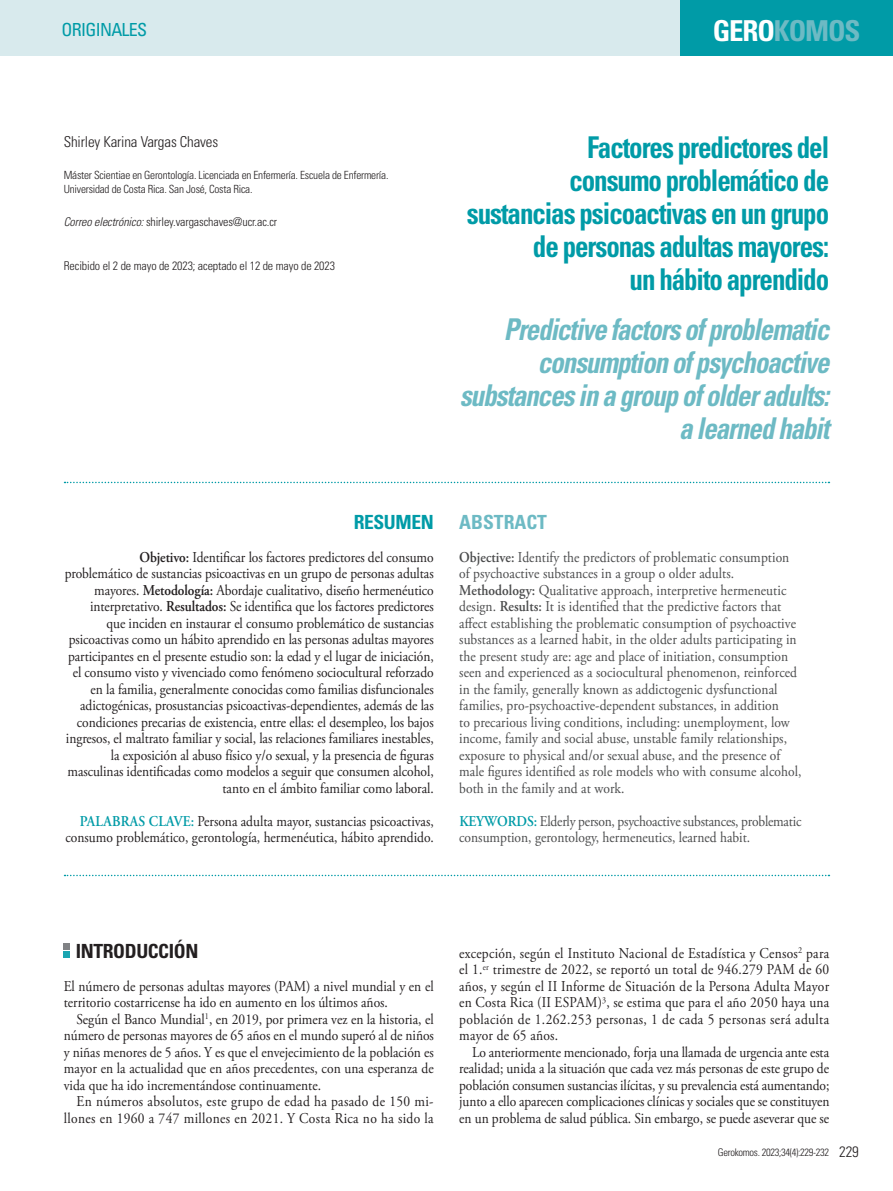
<style>
.page{position:relative;width:893px;height:1191px;background:#fff}
.page>*{position:absolute;margin:0;border:0;box-sizing:border-box;transform-origin:0 0}
.t1{font:700 condensed 30px/33px "Univers LT Std";letter-spacing:-.04em;color:#009ba7;text-align:right;scale:.9 1}
.t2{font:italic 700 condensed 30px/33px "Univers LT Std";letter-spacing:-.04em;color:#6dbac4;text-align:right;scale:.9 1}
.t3{font:700 condensed 28.8px "Univers LT Std";letter-spacing:-.04em;color:#6dbac4}
.t4{font:700 condensed 19.5px "Univers LT Std";letter-spacing:-.02em;color:#231f20}
.t5{font:700 condensed 19.5px "Univers LT Std";color:#6dbac4}
.t6{font:700 condensed 19.5px "Univers LT Std";letter-spacing:-.02em;color:#009ba7}
.t7{font:condensed 18px "Univers LT Std";letter-spacing:-.04em;color:#009ba7}
.t8{font:15px/16.5px "Adobe Garamond Pro";letter-spacing:-.005em;color:#231f20;text-align:justify;scale:.9 1}
.t9{font:15px/16.5px "Adobe Garamond Pro";letter-spacing:.005em;color:#4b4c4d;scale:.9 1}
.t10{font:15px/16.5px "Adobe Garamond Pro";letter-spacing:.025em;color:#231f20;text-align:right;scale:.9 1}
.t11{font:300 condensed 15px "Univers LT Std";letter-spacing:-.01em;color:#231f20}
.t12{font:300 condensed 12px "Univers LT Std";letter-spacing:-.01em;color:#231f20}
.t13{font:300 condensed 11.25px/13.5px "Univers LT Std";letter-spacing:-.02em;color:#231f20}
.t14{font:300 condensed 10.5px "Univers LT Std";letter-spacing:-.03em;color:#231f20}
.s1{color:#fff}
.s2{font-style:italic}
.s3{font-weight:600}
.s4{font-weight:600;color:#009ba7}
.s5{font-size:15px}
</style>
<div class="page">
<div style="left:0;top:0;width:705px;height:55px;background:#d8eaed"></div>
<div style="left:680px;top:0;width:213px;height:55px;background:#009ba7"></div>
<svg style="left:65px;top:874px;width:764px;height:2px"></svg>
<svg style="left:65px;top:482px;width:764px;height:1px"></svg>
<svg style="left:64px;top:943px;width:6px;height:14px"></svg>
<p class="t7" style="left:62px;top:18px;width:87px">ORIGINALES</p>
<h2 class="t3" style="left:713px;top:13px;width:149px"><span class="s1">GERO</span>KOMOS</h2>
<p class="t11" style="left:64px;top:133px;width:156px">Shirley Karina Vargas Chaves</p>
<h1 class="t1" style="left:467px;top:130px;width:404px">Factores predictores del<br>consumo problemático de sustancias psicoactivas en un grupo de personas adultas mayores:<br>un hábito aprendido</h1>
<h1 class="t2" style="left:460px;top:313px;width:412px">Predictive factors of problematic consumption of psychoactive substances in a group of older adults: a learned habit</h1>
<p class="t13" style="left:64px;top:169px;width:326px">Máster Scientiae en Gerontología. Licenciada en Enfermería. Escuela de Enfermería.<br>Universidad de Costa Rica. San José, Costa Rica.</p>
<p class="t12" style="left:64px;top:214px;width:215px"><span class="s2">Correo electrónico:</span> shirley.vargaschaves@ucr.ac.cr</p>
<p class="t12" style="left:64px;top:258px;width:273px">Recibido el 2 de mayo de 2023; aceptado el 12 de mayo de 2023</p>
<h3 class="t6" style="left:354px;top:510px;width:82px">RESUMEN</h3>
<p class="t8" style="left:65px;top:549px;width:412px;text-align:right"><span class="s3">Objetivo:</span> Identificar los factores predictores del consumo<br>problemático de sustancias psicoactivas en un grupo de personas adultas mayores. <span class="s3">Metodología:</span> Abordaje cualitativo, diseño hermenéutico interpretativo. <span class="s3">Resultados:</span> Se identifica que los factores predictores<br>que inciden en instaurar el consumo problemático de sustancias psicoactivas como un hábito aprendido en las personas adultas mayores participantes en el presente estudio son: la edad y el lugar de iniciación, el consumo visto y vivenciado como fenómeno sociocultural reforzado en la familia, generalmente conocidas como familias disfuncionales adictogénicas, prosustancias psicoactivas-dependientes, además de las condiciones precarias de existencia, entre ellas: el desempleo, los bajos ingresos, el maltrato familiar y social, las relaciones familiares inestables, la exposición al abuso físico y/o sexual, y la presencia de figuras masculinas identificadas como modelos a seguir que consumen alcohol, tanto en el ámbito familiar como laboral.</p>
<p class="t8" style="left:65px;top:813px;width:411px;text-align:right"><span class="s4">PALABRAS CLAVE:</span> Persona adulta mayor, sustancias psicoactivas, consumo problemático, gerontología, hermenéutica, hábito aprendido.</p>
<h3 class="t5" style="left:459px;top:510px;width:89px">ABSTRACT</h3>
<p class="t9" style="left:459px;top:549px;width:382px"><span class="s3">Objective:</span> Identify the predictors of problematic consumption of psychoactive substances in a group o older adults.<br><span class="s3">Methodology:</span> Qualitative approach, interpretive hermeneutic design. <span class="s3">Results:</span> It is identified that the predictive factors that affect establishing the problematic consumption of psychoactive substances as a learned habit, in the older adults participating in the present study are: age and place of initiation, consumption seen and experienced as a sociocultural phenomenon, reinforced in the family, generally known as addictogenic dysfunctional families, pro-psychoactive-dependent substances, in addition<br>to precarious living conditions, including: unemployment, low income, family and social abuse, unstable family relationships, exposure to physical and/or sexual abuse, and the presence of male figures identified as role models who with consume alcohol, both in the family and at work.</p>
<p class="t9" style="left:459px;top:813px;width:382px"><span class="s4">KEYWORDS:</span> Elderly person, psychoactive substances, problematic consumption, gerontology, hermeneutics, learned habit.</p>
<h3 class="t4" style="left:76px;top:938px;width:124px">INTRODUCCIÓN</h3>
<p class="t8" style="left:64px;top:978px;width:413px">El número de personas adultas mayores (PAM) a nivel mundial y en el territorio costarricense ha ido en aumento en los últimos años.</p>
<p class="t8" style="left:64px;top:1011px;width:413px;text-indent:13px">Según el Banco Mundial<sup>1</sup>, en 2019, por primera vez en la historia, el número de personas mayores de 65 años en el mundo superó al de niños y niñas menores de 5 años. Y es que el envejecimiento de la población es mayor en la actualidad que en años precedentes, con una esperanza de vida que ha ido incrementándose continuamente.</p>
<p class="t10" style="left:64px;top:1093px;width:413px">En números absolutos, este grupo de edad ha pasado de 150 mi&shy;llones en 1960 a 747 millones en 2021. Y Costa Rica no ha sido la</p>
<p class="t8" style="left:459px;top:945px;width:413px">excepción, según el Instituto Nacional de Estadística y Censos<sup>2</sup> para el 1.<sup>er</sup> trimestre de 2022, se reportó un total de 946.279 PAM de 60 años, y según el II Informe de Situación de la Persona Adulta Mayor en Costa Rica (II ESPAM)<sup>3</sup>, se estima que para el año 2050 haya una población de 1.262.253 personas, 1 de cada 5 personas será adulta mayor de 65 años.</p>
<p class="t8" style="left:459px;top:1044px;width:413px;text-indent:13px">Lo anteriormente mencionado, forja una llamada de urgencia ante esta realidad; unida a la situación que cada vez más personas de este grupo de población consumen sustancias ilícitas, y su prevalencia está aumentando; junto a ello aparecen complicaciones clínicas y sociales que se constituyen en un problema de salud pública. Sin embargo, se puede aseverar que se</p>
<p class="t14" style="left:718px;top:1145px;width:143px">Gerokomos. 2023;34(4):229-232 <span class="s5">229</span></p>
</div>
